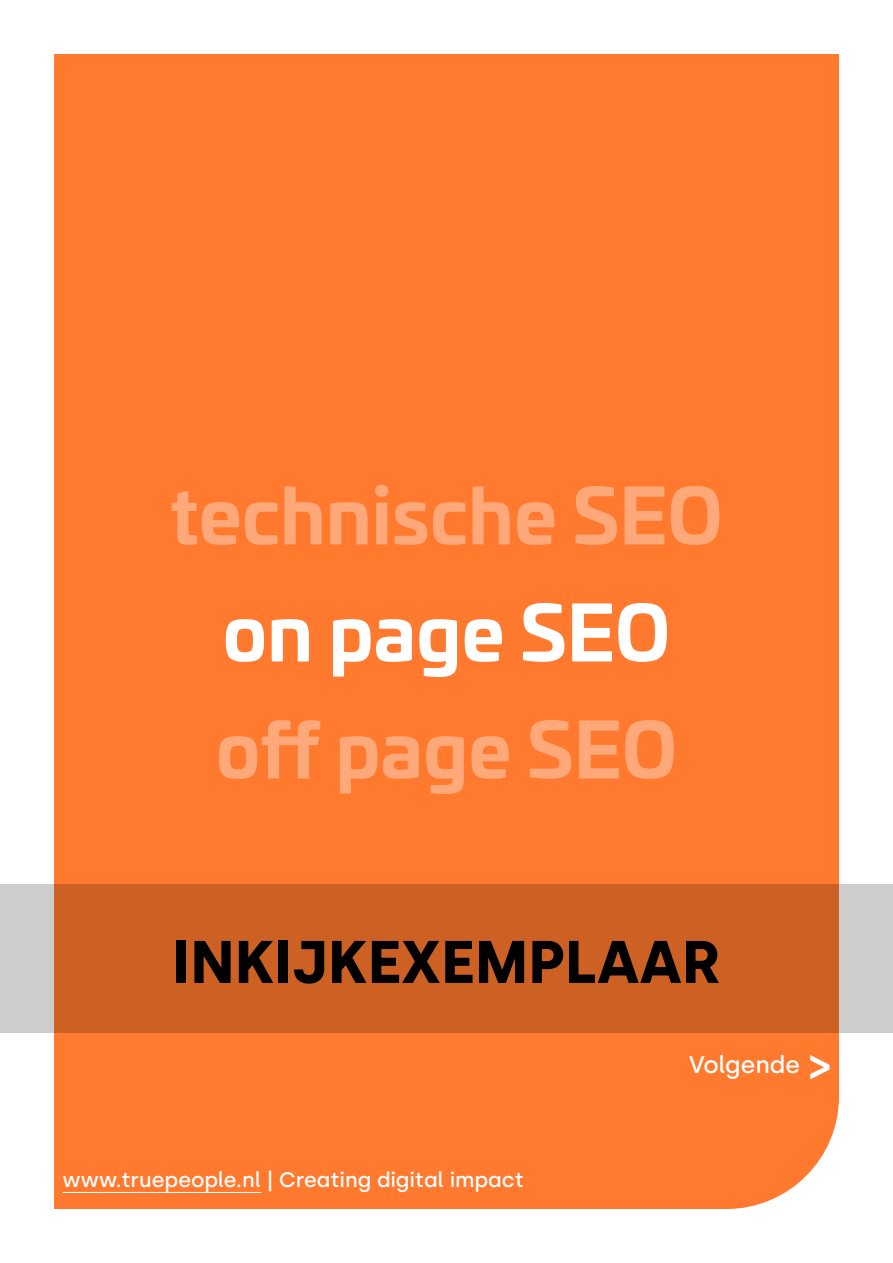
<style>
.page{position:relative;width:893px;height:1263px;background:#fff}
.page>*{position:absolute;margin:0;border:0;box-sizing:border-box;transform-origin:0 0}
.t1{font:700 75px "Univia Pro";color:#ffa97a}
.t2{font:700 75px "Univia Pro";color:#fff}
.t3{font:700 60px "Silka";color:#000}
.t4{font:500 24px "Silka";color:#fff}
.t5{font:500 21px "Silka";color:#fff}
.s1{font-family:"Acumin Variable Concept";font-weight:400;font-size:42px}
</style>
<div class="page">
<div style="left:54px;top:54px;width:785px;height:1155px;background:#ff792e"></div>
<svg style="left:0;top:884px;width:893px;height:149px;fill:#cd6124"></svg>
<hr style="left:62px;top:1192px;width:199px;height:1px;background:#fff">
<h1 class="t1" style="left:170px;top:456px;width:554px">technische SEO</h1>
<h1 class="t2" style="left:223px;top:573px;width:449px">on page SEO</h1>
<h1 class="t1" style="left:216px;top:690px;width:463px">off page SEO</h1>
<h2 class="t3" style="left:173px;top:926px;width:550px">INKIJKEXEMPLAAR</h2>
<p class="t5" style="left:62px;top:1167px;width:463px">www.truepeople.nl | Creating digital impact</p>
<p class="t4" style="left:689px;top:1050px;width:146px">Volgende <span class="s1">&gt;</span></p>
</div>
